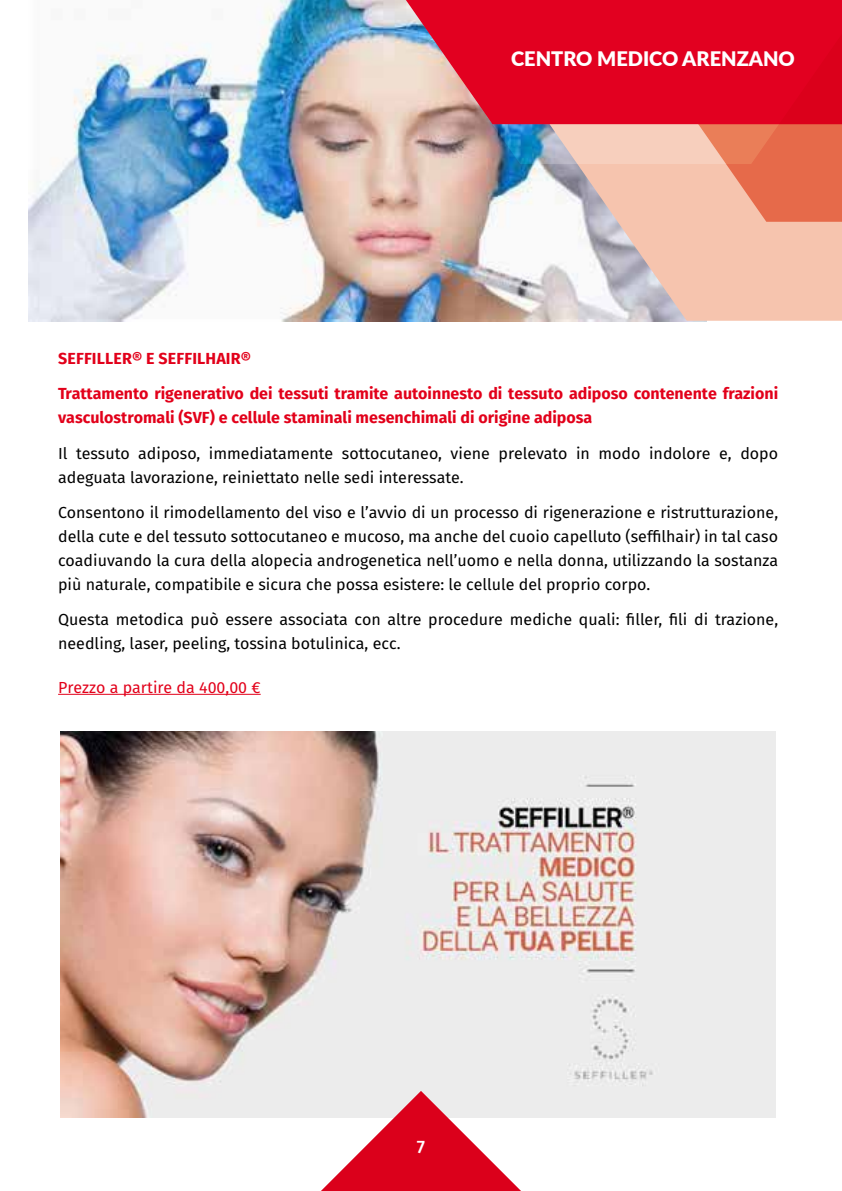
<style>
.page{position:relative;width:842px;height:1191px;background:#fff}
.page>*{position:absolute;margin:0;border:0;box-sizing:border-box;transform-origin:0 0}
.t1{font:900 20px "Lato";color:#fff}
.t2{font:500 18px "Fira Sans";color:#fff}
.t3{font:16px/24px "Fira Sans";color:#000}
.t4{font:700 16px/24px "Fira Sans";color:#e2001a}
.t5{font:16px "Fira Sans";color:#e2001a}
</style>
<div class="page">
<img style="left:28px;top:8px;width:427px;height:313px">
<img style="left:60px;top:731px;width:716px;height:386px">
<svg style="left:310px;top:1090px;width:222px;height:101px"></svg>
<svg style="left:455px;top:164px;width:387px;height:157px"></svg>
<svg style="left:604px;top:164px;width:238px;height:58px;background:#ef9f86"></svg>
<img style="left:273px;top:0;width:569px;height:164px">
<hr style="left:58px;top:694px;width:203px;height:1px;background:#e2001a">
<p class="t1" style="left:511px;top:43px;width:285px">CENTRO MEDICO ARENZANO</p>
<p class="t4" style="left:58px;top:345px;width:194px">SEFFILLER® E SEFFILHAIR®</p>
<p class="t4" style="left:58px;top:380px;width:721px">Trattamento rigenerativo dei tessuti tramite autoinnesto di tessuto adiposo contenente frazioni vasculostromali (SVF) e cellule staminali mesenchimali di origine adiposa</p>
<p class="t3" style="left:58px;top:440px;width:721px">Il tessuto adiposo, immediatamente sottocutaneo, viene prelevato in modo indolore e, dopo adeguata lavorazione, reiniettato nelle sedi interessate.</p>
<p class="t3" style="left:58px;top:500px;width:722px;text-align:justify">Consentono il rimodellamento del viso e l’avvio di un processo di rigenerazione e ristrutturazione, della cute e del tessuto sottocutaneo e mucoso, ma anche del cuoio capelluto (seffilhair) in tal caso coadiuvando la cura della alopecia androgenetica nell’uomo e nella donna, utilizzando la sostanza più naturale, compatibile e sicura che possa esistere: le cellule del proprio corpo.</p>
<p class="t3" style="left:58px;top:607px;width:721px">Questa metodica può essere associata con altre procedure mediche quali: filler, fili di trazione, needling, laser, peeling, tossina botulinica, ecc.</p>
<p class="t5" style="left:58px;top:675px;width:204px">Prezzo a partire da 400,00 €</p>
<p class="t2" style="left:417px;top:1131px;width:10px">7</p>
</div>
